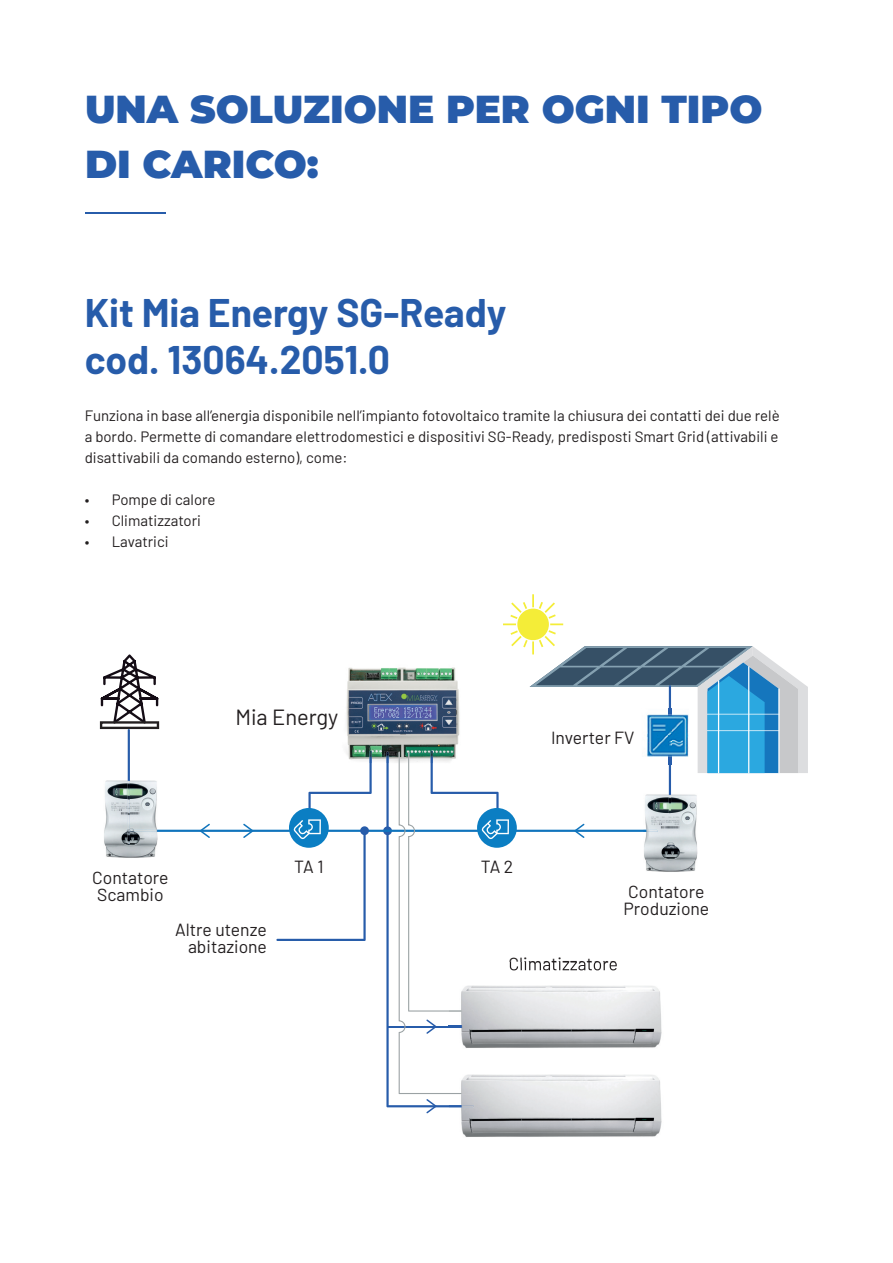
<style>
.page{position:relative;width:893px;height:1263px;background:#fff}
.page>*{position:absolute;margin:0;border:0;box-sizing:border-box;transform-origin:0 0}
.t1{font:700 39px/46.8px "Barlow";color:#275caa}
.t2{font:900 39px/55.3px "Montserrat";color:#275caa}
.t3{font:21.9px "Barlow";color:#231f20}
.t4{font:17.55px/17.5px "Barlow";color:#231f20}
.t5{font:15px/21px "Barlow";color:#231f20;text-align:justify}
</style>
<div class="page">
<hr style="left:85px;top:212px;width:81px;height:2px;background:#275caa">
<svg style="left:383px;top:826px;width:9px;height:9px"></svg>
<hr style="left:130px;top:830px;width:528px;height:2px;background:#1074bc">
<div style="left:360px;top:826px;width:9px;height:9px;background:#275caa;border-radius:50%"></div>
<hr style="left:128px;top:729px;width:2px;height:116px;background:#275caa">
<div style="left:289px;top:808px;width:40px;height:40px;background:#0b7ec3;border-radius:50%"></div>
<svg style="left:276px;top:819px;width:90px;height:122px"></svg>
<svg style="left:200px;top:824px;width:10px;height:14px"></svg>
<svg style="left:243px;top:824px;width:10px;height:14px"></svg>
<img style="left:346px;top:667px;width:40px;height:94px">
<svg style="left:308px;top:750px;width:64px;height:59px"></svg>
<img style="left:104px;top:780px;width:53px;height:78px">
<img style="left:130px;top:830px;width:27px;height:2px">
<img style="left:128px;top:780px;width:2px;height:65px">
<svg style="left:100px;top:654px;width:59px;height:75px"></svg>
<img style="left:461px;top:1113px;width:125px;height:24px">
<img style="left:586px;top:1113px;width:76px;height:24px">
<svg style="left:386px;top:594px;width:422px;height:519px"></svg>
<h1 class="t2" style="left:85px;top:79px;width:679px">UNA SOLUZIONE PER OGNI TIPO<br>DI CARICO:</h1>
<h1 class="t1" style="left:85px;top:286px;width:423px">Kit Mia Energy SG-Ready cod. 13064.2051.0</h1>
<p class="t5" style="left:85px;top:404px;width:696px">Funziona in base all’energia disponibile nell’impianto fotovoltaico tramite la chiusura dei contatti dei due relè a bordo. Permette di comandare elettrodomestici e dispositivi SG-Ready, predisposti Smart Grid (attivabili e disattivabili da comando esterno), come:</p>
<p class="t5" style="left:85px;top:488px;width:132px">• Pompe di calore</p>
<p class="t5" style="left:85px;top:509px;width:118px">• Climatizzatori</p>
<p class="t5" style="left:85px;top:530px;width:86px">• Lavatrici</p>
<h2 class="t3" style="left:235px;top:701px;width:105px">Mia Energy</h2>
<p class="t4" style="left:92px;top:867px;width:78px">Contatore<br>Scambio</p>
<p class="t4" style="left:175px;top:919px;width:93px;text-align:right">Altre utenze abitazione</p>
<p class="t4" style="left:294px;top:856px;width:31px">TA 1</p>
<p class="t4" style="left:551px;top:727px;width:85px">Inverter FV</p>
<p class="t4" style="left:481px;top:856px;width:34px">TA 2</p>
<p class="t4" style="left:623px;top:881px;width:87px">Contatore<br>Produzione</p>
<p class="t4" style="left:509px;top:954px;width:111px">Climatizzatore</p>
</div>
